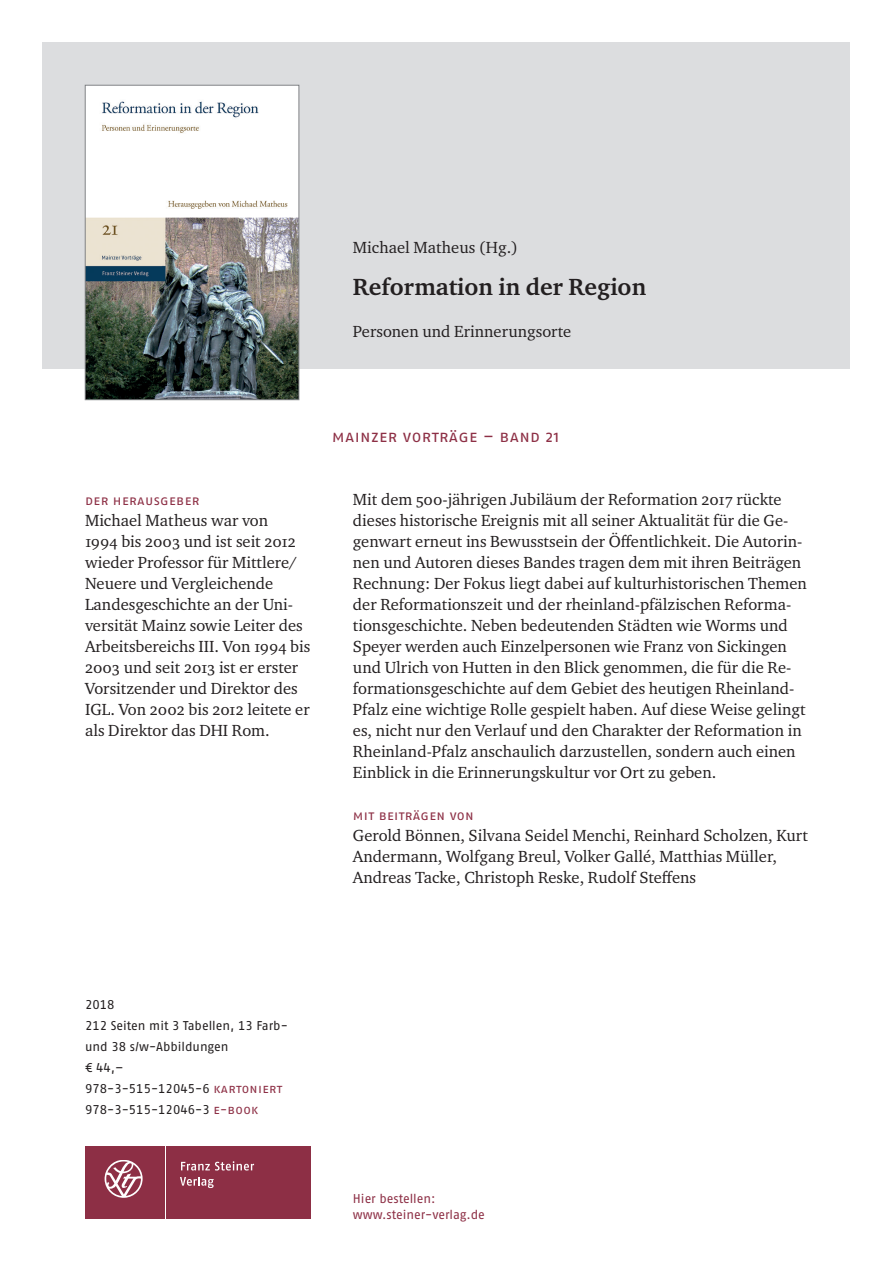
<style>
.page{position:relative;width:893px;height:1263px;background:#fff}
.page>*{position:absolute;margin:0;border:0;box-sizing:border-box;transform-origin:0 0}
.t1{font:700 24px "Charter ITC Pro";color:#231f20}
.t2{font:16.5px/21px "Charter ITC Pro";color:#231f20}
.t3{font:16.5px "Fago Pro";letter-spacing:.025em;color:#8d2f45}
.t4{font:13.5px "Fago Pro";letter-spacing:.025em;color:#8d2f45}
.t5{font:12.75px/21px "Fago Pro";color:#231f20}
.t6{font:12.75px/16.5px "Fago Pro";color:#8d2f45}
.s1{color:#8d2f45}
</style>
<div class="page">
<div style="left:43px;top:43px;width:807px;height:326px;background:#dcdddf"></div>
<div style="left:85px;top:1146px;width:79px;height:72px;background:#8d2f45"></div>
<div style="left:166px;top:1146px;width:144px;height:72px;background:#8d2f45"></div>
<svg style="left:181px;top:1161px;width:73px;height:9px"></svg>
<svg style="left:180px;top:1177px;width:34px;height:11px"></svg>
<svg style="left:105px;top:1160px;width:38px;height:38px"></svg>
<img style="left:87px;top:87px;width:210px;height:311px">
<div style="left:85px;top:85px;width:214px;height:315px;border:1px solid #808285"></div>
<p class="t2" style="left:353px;top:237px;width:167px">Michael Matheus (Hg.)</p>
<h1 class="t1" style="left:353px;top:272px;width:295px">Reformation in der Region</h1>
<p class="t2" style="left:353px;top:321px;width:220px">Personen und Erinnerungsorte</p>
<p class="t4" style="left:85px;top:492px;width:116px">Der herausgeber</p>
<p class="t2" style="left:85px;top:510px;width:227px">Michael Matheus war von<br>1994 bis 2003 und ist seit 2012 wieder Professor für Mittlere/<br>Neuere und Vergleichende<br>Landesgeschichte an der Uni&shy;versität Mainz sowie Leiter des<br>Arbeitsbereichs III. Von 1994 bis<br>2003 und seit 2013 ist er erster<br>Vorsitzender und Direktor des<br>IGL. Von 2002 bis 2012 leitete er als Direktor das DHI Rom.</p>
<p class="t3" style="left:332px;top:426px;width:229px">Mainzer Vorträge – Band 21</p>
<p class="t2" style="left:353px;top:489px;width:455px">Mit dem 500-jährigen Jubiläum der Reformation 2017 rückte dieses historische Ereignis mit all seiner Aktualität für die Ge&shy;genwart erneut ins Bewusstsein der Öffentlichkeit. Die Autorin&shy;nen und Autoren dieses Bandes tragen dem mit ihren Beiträgen Rechnung: Der Fokus liegt dabei auf kulturhistorischen Themen der Reformationszeit und der rheinland-pfälzischen Reforma&shy;tionsgeschichte. Neben bedeutenden Städten wie Worms und Speyer werden auch Einzelpersonen wie Franz von Sickingen und Ulrich von Hutten in den Blick genommen, die für die Re&shy;formationsgeschichte auf dem Gebiet des heutigen Rheinland-Pfalz eine wichtige Rolle gespielt haben. Auf diese Weise gelingt es, nicht nur den Verlauf und den Charakter der Reformation in Rheinland-Pfalz anschaulich darzustellen, sondern auch einen Einblick in die Erinnerungskultur vor Ort zu geben.</p>
<p class="t4" style="left:353px;top:807px;width:122px">mit beiträgen von</p>
<p class="t2" style="left:353px;top:825px;width:456px">Gerold Bönnen, Silvana Seidel Menchi, Reinhard Scholzen, Kurt<br>Andermann, Wolfgang Breul, Volker Gallé, Matthias Müller,<br>Andreas Tacke, Christoph Reske, Rudolf Steffens</p>
<p class="t5" style="left:85px;top:994px;width:204px">2018<br>212 Seiten mit 3 Tabellen, 13 Farb&shy;und 38 s/w-Abbildungen<br>€ 44,–<br>978-3-515-12045-6 <span class="s1">kartoniert<br></span>978-3-515-12046-3 <span class="s1">e-book</span></p>
<p class="t6" style="left:353px;top:1190px;width:134px">Hier bestellen: www.steiner-verlag.de</p>
</div>
